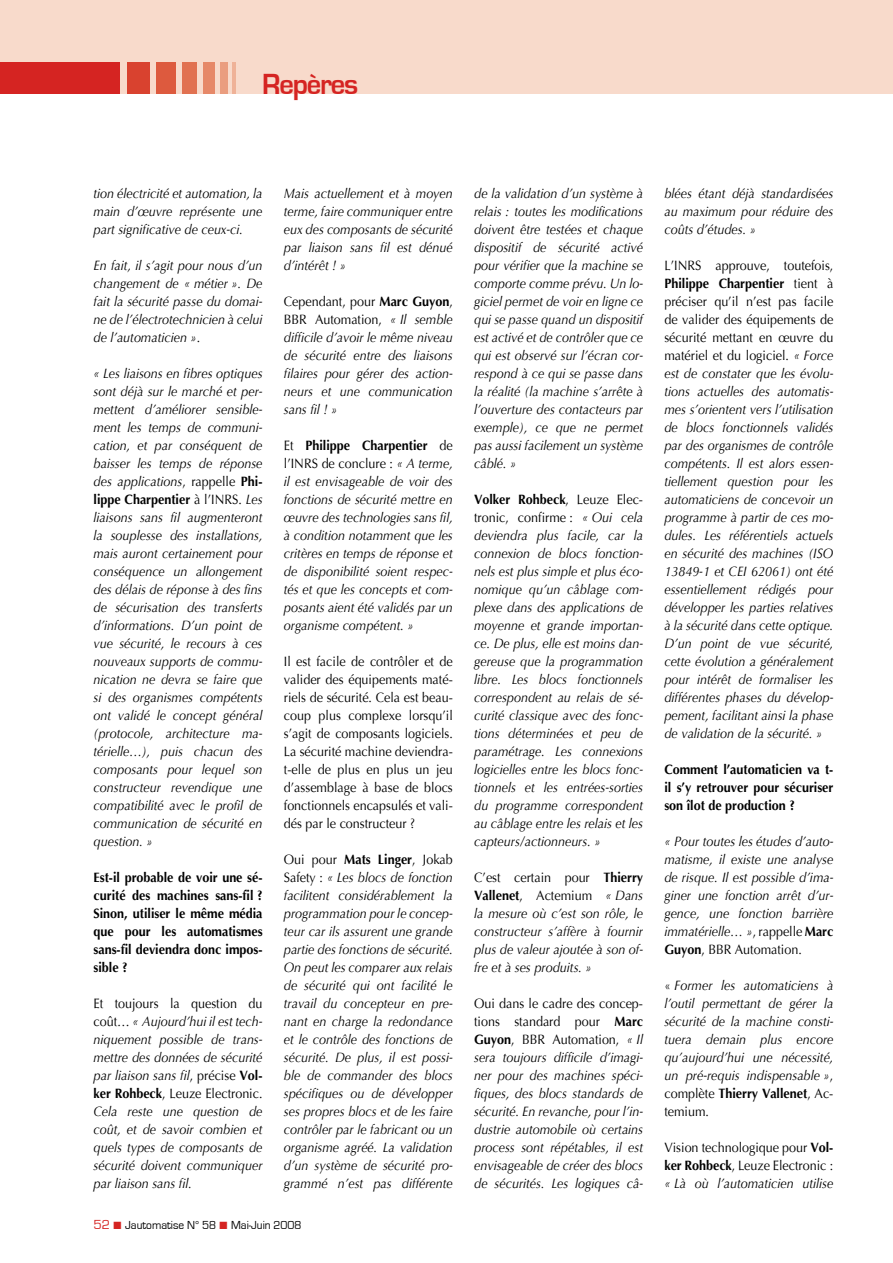
<style>
.page{position:relative;width:893px;height:1263px;background:#fff}
.page>*{position:absolute;margin:0;border:0;box-sizing:border-box;transform-origin:0 0}
.t1{font:700 30px "Eurostile";letter-spacing:-.04em;color:#d52422;scale:.95 1}
.t2{font:italic 13.5px/18px "Optima";color:#000;text-align:justify;scale:.93 1}
.t3{font:13.5px/18px "Optima";color:#000;text-align:justify;scale:.93 1}
.t4{font:700 13.5px/18px "Optima";color:#000;text-align:justify;scale:.93 1}
.t5{font:12px "Eurostile";color:#000;scale:.95 1}
.s1{font-style:normal}
.s2{font-weight:700;font-style:normal}
.s3{font-size:13.5px;color:#d52422}
.s4{color:#d52422}
.s5{font-weight:700}
.s6{font-style:italic}
</style>
<div class="page">
<div style="left:0;top:0;width:893px;height:94px;background:#f8dacb"></div>
<div style="left:0;top:62px;width:120px;height:32px;background:#d52422"></div>
<div style="left:128px;top:62px;width:22px;height:32px;background:#d9422f"></div>
<div style="left:157px;top:62px;width:19px;height:32px;background:#dd5a3e"></div>
<div style="left:182px;top:62px;width:15px;height:32px;background:#e17151"></div>
<div style="left:203px;top:62px;width:11px;height:32px;background:#e68868"></div>
<div style="left:220px;top:62px;width:7px;height:32px;background:#ea9d7f"></div>
<hr style="left:232px;top:62px;width:4px;height:32px;background:#efb298">
<h1 class="t1" style="left:262px;top:68px;width:103px">Repères</h1>
<p class="t2" style="left:94px;top:185px;width:183px">tion électricité et automation, la main d’œuvre représente une part significative de ceux-ci.</p>
<p class="t2" style="left:94px;top:257px;width:183px">En fait, il s’agit pour nous d’un changement de « métier ». De fait la sécurité passe du domai&shy;ne de l’électrotechnicien à celui de l’automaticien »<span class="s1">.</span></p>
<p class="t2" style="left:94px;top:365px;width:183px">« Les liaisons en fibres optiques sont déjà sur le marché et per&shy;mettent d’améliorer sensible&shy;ment les temps de communi&shy;cation, et par conséquent de baisser les temps de réponse des applications<span class="s1">, rappelle</span> <span class="s2">Phi&shy;lippe Charpentier</span> <span class="s1">à l’INRS.</span> Les liaisons sans fil augmenteront la souplesse des installations, mais auront certainement pour conséquence un allongement des délais de réponse à des fins de sécurisation des transferts d’informations. D’un point de vue sécurité, le recours à ces nouveaux supports de commu&shy;nication ne devra se faire que si des organismes compétents ont validé le concept général (protocole, architecture ma&shy;térielle…), puis chacun des composants pour lequel son constructeur revendique une compatibilité avec le profil de communication de sécurité en question. »</p>
<p class="t4" style="left:94px;top:869px;width:183px">Est-il probable de voir une sé&shy;curité des machines sans-fil ?<br>Sinon, utiliser le même média que pour les automatismes sans-fil deviendra donc impos&shy;sible ?</p>
<p class="t2" style="left:94px;top:995px;width:183px"><span class="s1">Et toujours la question du coût…</span> « Aujourd’hui il est tech&shy;niquement possible de trans&shy;mettre des données de sécurité par liaison sans fil<span class="s1">, précise</span> <span class="s2">Vol&shy;ker Rohbeck</span><span class="s1">, Leuze Electronic.<br></span>Cela reste une question de coût, et de savoir combien et quels types de composants de sécurité doivent communiquer par liaison sans fil.</p>
<p class="t2" style="left:284px;top:185px;width:183px">Mais actuellement et à moyen terme, faire communiquer entre eux des composants de sécurité par liaison sans fil est dénué d’intérêt ! »</p>
<p class="t2" style="left:284px;top:293px;width:183px"><span class="s1">Cependant, pour</span> <span class="s2">Marc Guyon</span><span class="s1">, BBR Automation,</span> « Il semble difficile d’avoir le même niveau de sécurité entre des liaisons filaires pour gérer des action&shy;neurs et une communication sans fil ! »</p>
<p class="t2" style="left:284px;top:437px;width:183px"><span class="s1">Et</span> <span class="s2">Philippe Charpentier</span> <span class="s1">de l’INRS de conclure :</span> « A terme, il est envisageable de voir des fonctions de sécurité mettre en œuvre des technologies sans fil, à condition notamment que les critères en temps de réponse et de disponibilité soient respec&shy;tés et que les concepts et com&shy;posants aient été validés par un organisme compétent. »</p>
<p class="t3" style="left:284px;top:653px;width:183px">Il est facile de contrôler et de valider des équipements maté&shy;riels de sécurité. Cela est beau&shy;coup plus complexe lorsqu’il s’agit de composants logiciels.<br>La sécurité machine deviendra&shy;t-elle de plus en plus un jeu d’assemblage à base de blocs fonctionnels encapsulés et vali&shy;dés par le constructeur ?</p>
<p class="t2" style="left:284px;top:851px;width:183px"><span class="s1">Oui pour</span> <span class="s2">Mats Linger</span><span class="s1">, Jokab Safety :</span> « Les blocs de fonction facilitent considérablement la programmation pour le concep&shy;teur car ils assurent une grande partie des fonctions de sécurité.<br>On peut les comparer aux relais de sécurité qui ont facilité le travail du concepteur en pre&shy;nant en charge la redondance et le contrôle des fonctions de sécurité. De plus, il est possi&shy;ble de commander des blocs spécifiques ou de développer ses propres blocs et de les faire contrôler par le fabricant ou un organisme agréé. La validation d’un système de sécurité pro&shy;grammé n’est pas différente</p>
<p class="t5" style="left:94px;top:1218px;width:220px"><span class="s3">52</span> <span class="s4">■</span> Jautomatise N° 58 <span class="s4">■</span> Mai-Juin 2008</p>
<p class="t2" style="left:474px;top:185px;width:183px">de la validation d’un système à relais : toutes les modifications doivent être testées et chaque dispositif de sécurité activé pour vérifier que la machine se comporte comme prévu. Un lo&shy;giciel permet de voir en ligne ce qui se passe quand un dispositif est activé et de contrôler que ce qui est observé sur l’écran cor&shy;respond à ce qui se passe dans la réalité (la machine s’arrête à l’ouverture des contacteurs par exemple), ce que ne permet pas aussi facilement un système câblé. »</p>
<p class="t2" style="left:474px;top:491px;width:183px"><span class="s2">Volker Rohbeck</span><span class="s1">, Leuze Elec&shy;tronic, confirme :</span> « Oui cela deviendra plus facile, car la connexion de blocs fonction&shy;nels est plus simple et plus éco&shy;nomique qu’un câblage com&shy;plexe dans des applications de moyenne et grande importan&shy;ce. De plus, elle est moins dan&shy;gereuse que la programmation libre. Les blocs fonctionnels correspondent au relais de sé&shy;curité classique avec des fonc&shy;tions déterminées et peu de paramétrage. Les connexions logicielles entre les blocs fonc&shy;tionnels et les entrées-sorties du programme correspondent au câblage entre les relais et les capteurs/actionneurs. »</p>
<p class="t2" style="left:474px;top:869px;width:183px"><span class="s1">C’est certain pour</span> <span class="s2">Thierry Vallenet</span><span class="s1">, Actemium</span> « Dans la mesure où c’est son rôle, le constructeur s’affère à fournir plus de valeur ajoutée à son of&shy;fre et à ses produits. »</p>
<p class="t2" style="left:474px;top:995px;width:183px"><span class="s1">Oui dans le cadre des concep&shy;tions standard pour</span> <span class="s2">Marc Guyon</span><span class="s1">, BBR Automation,</span> « Il sera toujours difficile d’imagi&shy;ner pour des machines spéci&shy;fiques, des blocs standards de sécurité. En revanche, pour l’in&shy;dustrie automobile où certains process sont répétables, il est envisageable de créer des blocs de sécurités. Les logiques câ-</p>
<p class="t2" style="left:664px;top:185px;width:183px">blées étant déjà standardisées au maximum pour réduire des coûts d’études. »</p>
<p class="t2" style="left:664px;top:257px;width:183px"><span class="s1">L’INRS approuve, toutefois, </span><span class="s2">Philippe Charpentier</span> <span class="s1">tient à préciser qu’il n’est pas facile de valider des équipements de sécurité mettant en œuvre du matériel et du logiciel.</span> « Force est de constater que les évolu&shy;tions actuelles des automatis&shy;mes s’orientent vers l’utilisation de blocs fonctionnels validés par des organismes de contrôle compétents. Il est alors essen&shy;tiellement question pour les automaticiens de concevoir un programme à partir de ces mo&shy;dules. Les référentiels actuels en sécurité des machines (ISO 13849-1 et CEI 62061) ont été essentiellement rédigés pour développer les parties relatives à la sécurité dans cette optique.<br>D’un point de vue sécurité, cette évolution a généralement pour intérêt de formaliser les différentes phases du dévelop&shy;pement, facilitant ainsi la phase de validation de la sécurité. »</p>
<p class="t4" style="left:664px;top:761px;width:183px">Comment l’automaticien va t&shy;il s’y retrouver pour sécuriser son îlot de production ?</p>
<p class="t2" style="left:664px;top:833px;width:183px">« Pour toutes les études d’auto&shy;matisme, il existe une analyse de risque. Il est possible d’ima&shy;giner une fonction arrêt d’ur&shy;gence, une fonction barrière immatérielle… »<span class="s1">, rappelle</span> <span class="s2">Marc Guyon</span><span class="s1">, BBR Automation.</span></p>
<p class="t2" style="left:664px;top:977px;width:183px"><span class="s1">«</span> Former les automaticiens à l’outil permettant de gérer la sécurité de la machine consti&shy;tuera demain plus encore qu’aujourd’hui une nécessité, un pré-requis indispensable »<span class="s1">, complète</span> <span class="s2">Thierry Vallenet</span><span class="s1">, Ac&shy;temium.</span></p>
<p class="t3" style="left:664px;top:1139px;width:183px">Vision technologique pour <span class="s5">Vol&shy;ker Rohbeck</span>, Leuze Electronic : <span class="s6">« Là où l’automaticien utilise</span></p>
</div>
